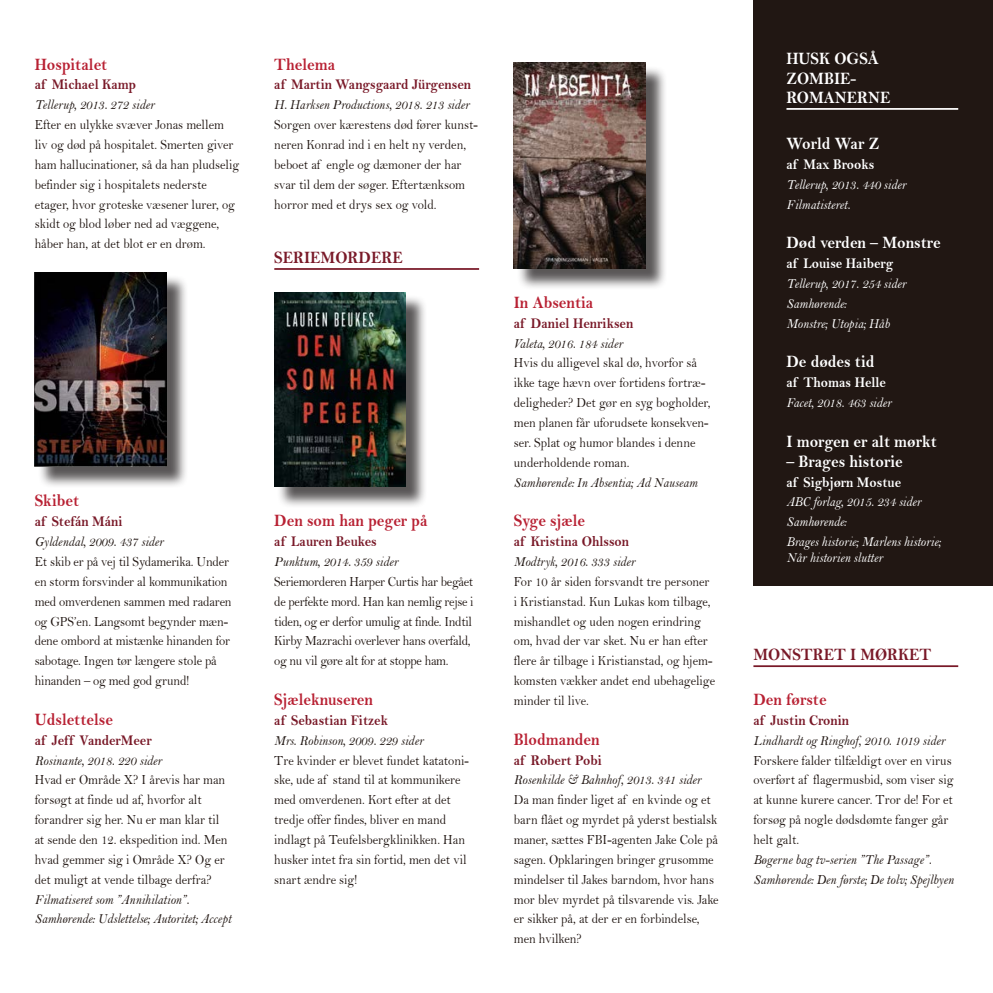
<style>
.page{position:relative;width:993px;height:993px;background:#fff}
.page>*{position:absolute;margin:0;border:0;box-sizing:border-box;transform-origin:0 0}
.titel{font:17.5px "Bell MT Bold";color:#b82133;scale:.9 1}
.titel-2{font:17.5px "Bell MT Bold";color:#fff;scale:.9 1}
.underoverskrift{font:17.5px "Bell MT Bold";color:#791928;scale:.9 1}
.underoverskrift-2{font:17.5px/19.2px "Bell MT Bold";color:#fff;scale:.9 1}
.forfatter{font:14.88px "Bell MT Bold";color:#791928;scale:.9 1}
.forfatter-2{font:14.88px "Bell MT Bold";color:#fff;scale:.9 1}
.brød{font:14px/19.8px "Bell";color:#211713;scale:.9 1}
.forlag{font:14px "Bell MT Italic";color:#211713;scale:.9 1}
.forlag-2{font:14px/15.8px "Bell MT Italic";color:#fff;scale:.9 1}
.brød-2{font:14px/19.8px "Bell";letter-spacing:-.02em;color:#211713;scale:.9 1}
</style>
<div class="page">
<div style="left:37px;top:275px;width:159px;height:221px;background:#231f20;opacity:.75"></div>
<img style="left:35px;top:272px;width:131px;height:194px">
<hr style="left:274px;top:268px;width:205px;height:2px;background:#791928">
<div style="left:277px;top:294px;width:158px;height:222px;background:#231f20;opacity:.75"></div>
<img style="left:274px;top:292px;width:132px;height:194px">
<div style="left:516px;top:65px;width:159px;height:232px;background:#231f20;opacity:.75"></div>
<img style="left:513px;top:63px;width:132px;height:205px">
<div style="left:753px;top:0;width:239px;height:585px;background:#211713"></div>
<hr style="left:786px;top:108px;width:171px;height:2px;background:#fff">
<hr style="left:753px;top:665px;width:204px;height:1px;background:#791928">
<p class="titel" style="left:35px;top:53px;width:82px">Hospitalet</p>
<p class="forfatter" style="left:35px;top:76px;width:114px">af Michael Kamp</p>
<p class="forlag" style="left:35px;top:96px;width:134px">Tellerup, 2013. 272 sider</p>
<p class="brød" style="left:35px;top:115px;width:229px">Efter en ulykke svæver Jonas mellem liv og død på hospitalet. Smerten giver ham hallucinationer, så da han pludselig befinder sig i hospitalets nederste etager, hvor groteske væsener lurer, og skidt og blod løber ned ad væggene, håber han, at det blot er en drøm.</p>
<p class="titel" style="left:274px;top:53px;width:69px">Thelema</p>
<p class="forfatter" style="left:274px;top:76px;width:220px">af Martin Wangsgaard Jürgensen</p>
<p class="forlag" style="left:274px;top:96px;width:218px">H. Harksen Productions, 2018. 213 sider</p>
<p class="brød" style="left:274px;top:115px;width:227px">Sorgen over kærestens død fører kunst&shy;neren Konrad ind i en helt ny verden, beboet af engle og dæmoner der har svar til dem der søger. Eftertænksom horror med et drys sex og vold.</p>
<p class="underoverskrift" style="left:274px;top:247px;width:144px">Seriemordere</p>
<p class="titel" style="left:35px;top:490px;width:51px">Skibet</p>
<p class="forfatter" style="left:35px;top:512px;width:99px">af Stefán Máni</p>
<p class="forlag" style="left:35px;top:533px;width:145px">Gyldendal, 2009. 437 sider</p>
<p class="brød" style="left:35px;top:551px;width:220px">Et skib er på vej til Sydamerika. Under en storm forsvinder al kommunikation med omverdenen sammen med radaren og GPS’en. Langsomt begynder mæn&shy;dene ombord at mistænke hinanden for sabotage. Ingen tør længere stole på hinanden – og med god grund!</p>
<p class="titel" style="left:35px;top:708px;width:88px">Udslettelse</p>
<p class="forfatter" style="left:35px;top:731px;width:131px">af Jeff VanderMeer</p>
<p class="forlag" style="left:35px;top:751px;width:143px">Rosinante, 2018. 220 sider</p>
<p class="brød" style="left:35px;top:769px;width:215px">Hvad er Område X? I årevis har man forsøgt at finde ud af, hvorfor alt forandrer sig her. Nu er man klar til at sende den 12. ekspedition ind. Men hvad gemmer sig i Område X? Og er det muligt at vende tilbage derfra?</p>
<p class="forlag" style="left:35px;top:890px;width:173px">Filmatiseret som ”Annihilation”.</p>
<p class="forlag" style="left:35px;top:910px;width:220px">Samhørende: Udslettelse; Autoritet; Accept</p>
<p class="titel" style="left:274px;top:510px;width:172px">Den som han peger på</p>
<p class="forfatter" style="left:274px;top:532px;width:115px">af Lauren Beukes</p>
<p class="forlag" style="left:274px;top:553px;width:139px">Punktum, 2014. 359 sider</p>
<p class="brød-2" style="left:274px;top:571px;width:223px">Seriemorderen Harper Curtis har begået de perfekte mord. Han kan nemlig rejse i tiden, og er derfor umulig at finde. Indtil Kirby Mazrachi overlever hans overfald, og nu vil gøre alt for at stoppe ham.</p>
<p class="titel" style="left:274px;top:688px;width:111px">Sjæleknuseren</p>
<p class="forfatter" style="left:274px;top:711px;width:128px">af Sebastian Fitzek</p>
<p class="forlag" style="left:274px;top:731px;width:167px">Mrs. Robinson, 2009. 229 sider</p>
<p class="brød" style="left:274px;top:750px;width:217px">Tre kvinder er blevet fundet katatoni&shy;ske, ude af stand til at kommunikere med omverdenen. Kort efter at det tredje offer findes, bliver en mand indlagt på Teufelsbergklinikken. Han husker intet fra sin fortid, men det vil snart ændre sig!</p>
<p class="titel" style="left:513px;top:292px;width:90px">In Absentia</p>
<p class="forfatter" style="left:513px;top:314px;width:134px">af Daniel Henriksen</p>
<p class="forlag" style="left:513px;top:334px;width:122px">Valeta, 2016. 184 sider</p>
<p class="brød" style="left:513px;top:353px;width:220px">Hvis du alligevel skal dø, hvorfor så ikke tage hævn over fortidens fortræ&shy;deligheder? Det gør en syg bogholder, men planen får uforudsete konsekven&shy;ser. Splat og humor blandes i denne underholdende roman.</p>
<p class="forlag" style="left:513px;top:473px;width:206px">Samhørende: In Absentia; Ad Nauseam</p>
<p class="titel" style="left:513px;top:510px;width:80px">Syge sjæle</p>
<p class="forfatter" style="left:513px;top:532px;width:129px">af Kristina Ohlsson</p>
<p class="forlag" style="left:513px;top:553px;width:136px">Modtryk, 2016. 333 sider</p>
<p class="brød" style="left:513px;top:571px;width:225px">For 10 år siden forsvandt tre personer i Kristianstad. Kun Lukas kom tilbage, mishandlet og uden nogen erindring om, hvad der var sket. Nu er han efter flere år tilbage i Kristianstad, og hjem&shy;komsten vækker andet end ubehagelige minder til live.</p>
<p class="titel" style="left:513px;top:728px;width:97px">Blodmanden</p>
<p class="forfatter" style="left:513px;top:750px;width:99px">af Robert Pobi</p>
<p class="forlag" style="left:513px;top:771px;width:210px">Rosenkilde &amp; Bahnhof, 2013. 341 sider</p>
<p class="brød" style="left:513px;top:789px;width:229px">Da man finder liget af en kvinde og et barn flået og myrdet på yderst bestialsk maner, sættes FBI-agenten Jake Cole på sagen. Opklaringen bringer grusomme mindelser til Jakes barndom, hvor hans mor blev myrdet på tilsvarende vis. Jake er sikker på, at der er en forbindelse, men hvilken?</p>
<p class="underoverskrift-2" style="left:786px;top:49px;width:117px">Husk også zombie&shy;romanerne</p>
<p class="titel-2" style="left:786px;top:133px;width:103px">World War Z</p>
<p class="forfatter-2" style="left:786px;top:155px;width:99px">af Max Brooks</p>
<p class="forlag-2" style="left:786px;top:176px;width:134px">Tellerup, 2013. 440 sider</p>
<p class="forlag-2" style="left:786px;top:196px;width:72px">Filmatisteret.</p>
<p class="titel-2" style="left:786px;top:232px;width:173px">Død verden – Monstre</p>
<p class="forfatter-2" style="left:786px;top:254px;width:120px">af Louise Haiberg</p>
<p class="forlag-2" style="left:786px;top:275px;width:134px">Tellerup, 2017. 254 sider</p>
<p class="forlag-2" style="left:786px;top:295px;width:68px">Samhørende:</p>
<p class="forlag-2" style="left:786px;top:315px;width:116px">Monstre; Utopia; Håb</p>
<p class="titel-2" style="left:786px;top:351px;width:99px">De dødes tid</p>
<p class="forfatter-2" style="left:786px;top:373px;width:112px">af Thomas Helle</p>
<p class="forlag-2" style="left:786px;top:394px;width:118px">Facet, 2018. 463 sider</p>
<p class="titel-2" style="left:786px;top:430px;width:168px">I morgen er alt mørkt</p>
<p class="titel-2" style="left:786px;top:450px;width:131px">– Brages historie</p>
<p class="forfatter-2" style="left:786px;top:473px;width:129px">af Sigbjørn Mostue</p>
<p class="forlag-2" style="left:786px;top:494px;width:151px">ABC forlag, 2015. 234 sider</p>
<p class="forlag-2" style="left:786px;top:513px;width:68px">Samhørende:</p>
<p class="forlag-2" style="left:786px;top:533px;width:173px">Brages historie; Marlens historie;<br>Når historien slutter</p>
<p class="underoverskrift" style="left:753px;top:643px;width:199px">Monstret i mørket</p>
<p class="titel" style="left:753px;top:688px;width:83px">Den første</p>
<p class="forfatter" style="left:753px;top:711px;width:108px">af Justin Cronin</p>
<p class="forlag" style="left:753px;top:731px;width:214px">Lindhardt og Ringhof, 2010. 1019 sider</p>
<p class="brød" style="left:753px;top:750px;width:224px">Forskere falder tilfældigt over en virus overført af flagermusbid, som viser sig at kunne kurere cancer. Tror de! For et forsøg på nogle dødsdømte fanger går helt galt.</p>
<p class="forlag" style="left:753px;top:850px;width:199px">Bøgerne bag tv-serien ”The Passage”.</p>
<p class="forlag" style="left:753px;top:870px;width:224px">Samhørende: Den første; De tolv; Spejlbyen</p>
</div>
